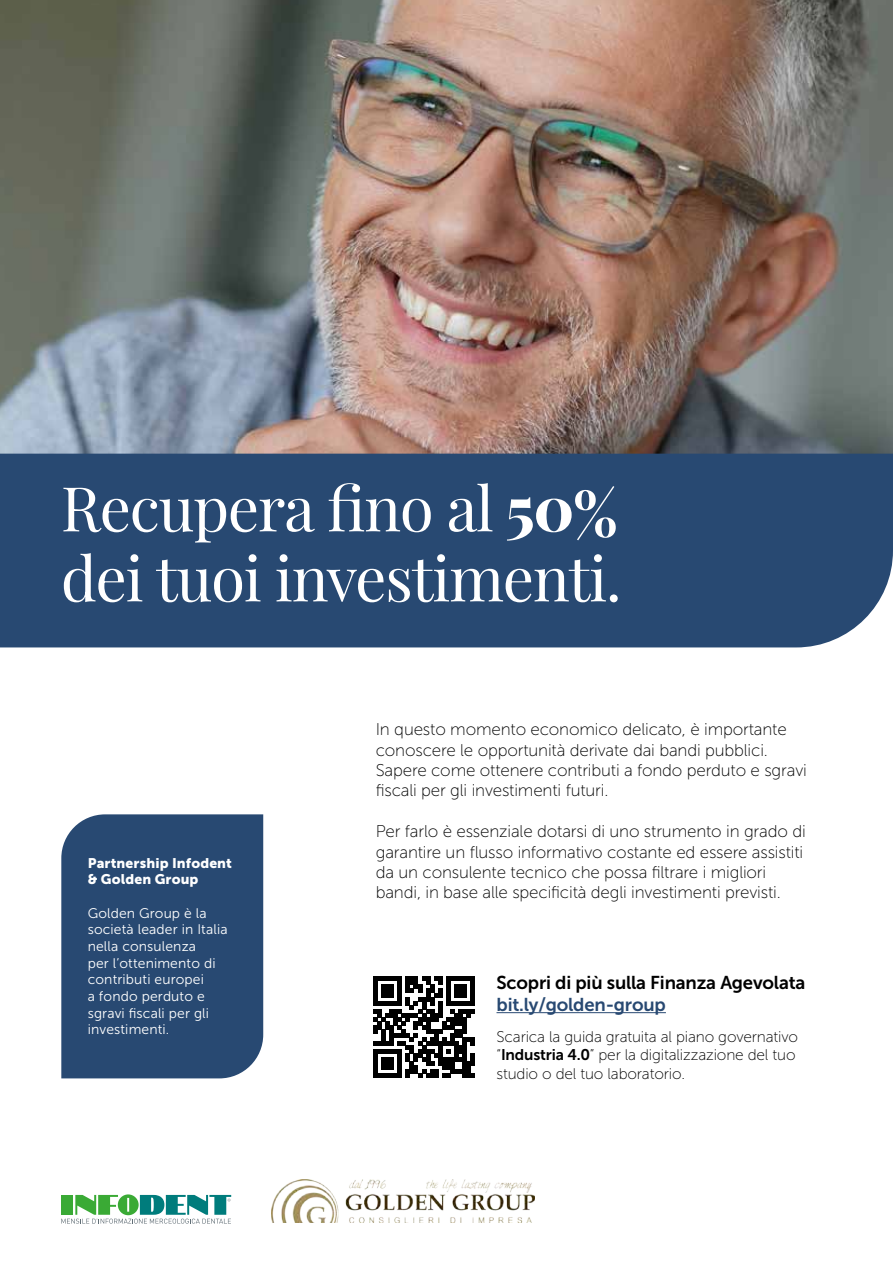
<style>
.page{position:relative;width:893px;height:1263px;background:#fff}
.page>*{position:absolute;margin:0;border:0;box-sizing:border-box;transform-origin:0 0}
.t1{font:61.8px/70.1px "Playfair Display";letter-spacing:-.02em;color:#fff}
.t2{font:18.6px "Museo Sans 700";letter-spacing:-.01em;color:#000}
.t3{font:18.6px "Museo Sans 700";letter-spacing:-.01em;color:#284972}
.t4{font:16.95px/20.4px "Museo Sans 100";letter-spacing:-.01em;color:#000}
.t5{font:15.45px/18.6px "Museo Sans 100";letter-spacing:-.01em;color:#000}
.t6{font:13.95px/16.6px "Museo Sans 300";letter-spacing:.01em;color:#fff}
.t7{font:13.95px/16.6px "Museo Sans 900";letter-spacing:.01em;color:#fff}
.s1{font-weight:800}
.s2{font-family:"Museo Sans 700"}
</style>
<div class="page">
<img style="left:271px;top:1179px;width:264px;height:43px">
<svg style="left:61px;top:1194px;width:170px;height:29px"></svg>
<img style="left:0;top:0;width:893px;height:454px">
<div style="left:0;top:454px;width:893px;height:193px;background:#284972"></div>
<hr style="left:496px;top:1012px;width:170px;height:1px;background:#284972">
<div style="left:61px;top:814px;width:202px;height:264px;background:#284972"></div>
<svg style="left:374px;top:977px;width:100px;height:101px"></svg>
<h1 class="t1" style="left:61px;top:468px;width:562px">Recupera fino al <span class="s1">50% </span>dei tuoi investimenti.</h1>
<p class="t7" style="left:88px;top:854px;width:146px">Partnership Infodent &amp; Golden Group</p>
<p class="t6" style="left:88px;top:904px;width:141px">Golden Group è la società leader in Italia nella consulenza<br>per l’ottenimento di contributi europei<br>a fondo perduto e sgravi fiscali per gli investimenti.</p>
<p class="t4" style="left:376px;top:719px;width:433px">In questo momento economico delicato, è importante conoscere le opportunità derivate dai bandi pubblici.<br>Sapere come ottenere contributi a fondo perduto e sgravi fiscali per gli investimenti futuri.</p>
<p class="t4" style="left:376px;top:821px;width:431px">Per farlo è essenziale dotarsi di uno strumento in grado di garantire un flusso informativo costante ed essere assistiti da un consulente tecnico che possa filtrare i migliori bandi, in base alle specificità degli investimenti previsti.</p>
<p class="t2" style="left:496px;top:972px;width:310px">Scopri di più sulla Finanza Agevolata</p>
<p class="t3" style="left:496px;top:994px;width:171px">bit.ly/golden-group</p>
<p class="t5" style="left:496px;top:1027px;width:303px">Scarica la guida gratuita al piano governativo “<span class="s2">Industria 4.0</span>” per la digitalizzazione del tuo studio o del tuo laboratorio.</p>
</div>
